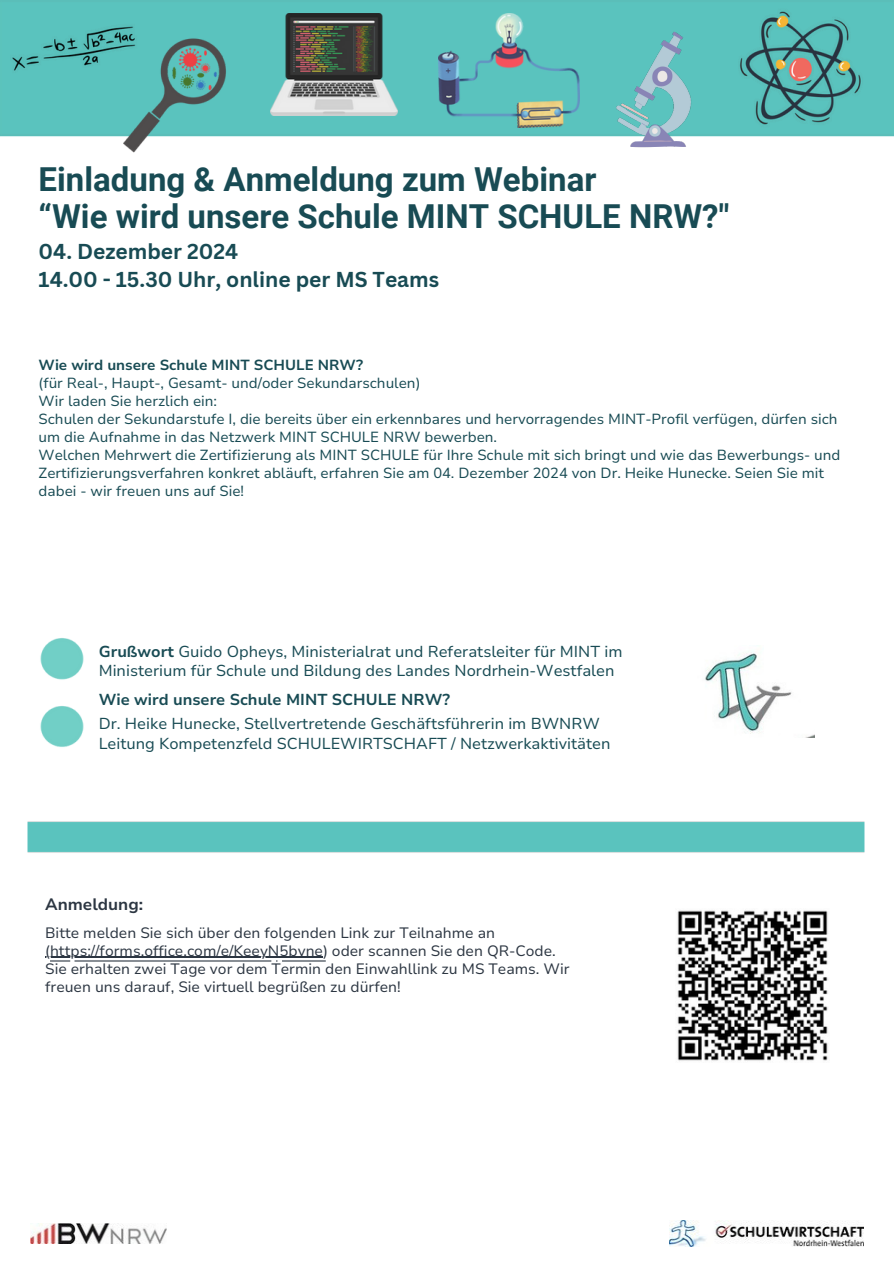
<style>
.page{position:relative;width:894px;height:1264px;background:#fff}
.page>*{position:absolute;margin:0;border:0;box-sizing:border-box;transform-origin:0 0}
.t1{font:700 33px/37.2px "Roboto";color:#184b54}
.t2{font:700 21px/28.2px "Canva Sans";color:#184b54}
.t3{font:700 16.5px "Nunito Sans 10 pt";color:#2c3642}
.t4{font:15.75px/19.2px "Nunito Sans 10 pt";color:#184b54}
.t5{font:15px/18px "Nunito Sans 10 pt";color:#2c3642}
.t6{font:14.55px/18px "Nunito Sans 10 pt";color:#184b54}
.s1{font-weight:700}
</style>
<div class="page">
<img style="left:0;top:0;width:893px;height:137px">
<img style="left:115px;top:31px;width:118px;height:122px">
<img style="left:608px;top:25px;width:90px;height:123px">
<img style="left:270px;top:13px;width:127px;height:103px">
<img style="left:438px;top:13px;width:141px;height:114px">
<img style="left:40px;top:706px;width:44px;height:41px">
<img style="left:705px;top:652px;width:109px;height:85px">
<img style="left:669px;top:1220px;width:193px;height:26px">
<div style="left:27px;top:821px;width:838px;height:32px;background:#5ac3be"></div>
<img style="left:31px;top:1223px;width:136px;height:20px">
<img style="left:40px;top:638px;width:44px;height:42px">
<img style="left:677px;top:910px;width:152px;height:151px">
<svg style="left:50px;top:960px;width:276px;height:1px"></svg>
<hr style="left:45px;top:956px;width:278px;height:2px;background:#2c3642">
<p class="t1" style="left:39px;top:161px;width:692px">Einladung &amp; Anmeldung zum Webinar<br>“Wie wird unsere Schule MINT SCHULE NRW?"</p>
<p class="t2" style="left:39px;top:236px;width:402px">04. Dezember 2024<br>14.00 - 15.30 Uhr, online per MS Teams</p>
<p class="t6" style="left:39px;top:356px;width:803px"><span class="s1">Wie wird unsere Schule MINT SCHULE NRW?<br></span>(für Real-, Haupt-, Gesamt- und/oder Sekundarschulen)<br>Wir laden Sie herzlich ein:<br>Schulen der Sekundarstufe I, die bereits über ein erkennbares und hervorragendes MINT-Profil verfügen, dürfen sich um die Aufnahme in das Netzwerk MINT SCHULE NRW bewerben.<br>Welchen Mehrwert die Zertifizierung als MINT SCHULE für Ihre Schule mit sich bringt und wie das Bewerbungs- und Zertifizierungsverfahren konkret abläuft, erfahren Sie am 04. Dezember 2024 von Dr. Heike Hunecke. Seien Sie mit dabei - wir freuen uns auf Sie!</p>
<h3 class="t4" style="left:99px;top:642px;width:525px"><span class="s1">Grußwort</span> Guido Opheys, Ministerialrat und Referatsleiter für MINT im<br>Ministerium für Schule und Bildung des Landes Nordrhein-Westfalen</h3>
<h3 class="t4" style="left:99px;top:688px;width:502px;line-height:23.7px"><span class="s1">Wie wird unsere Schule MINT SCHULE NRW?<br></span>Dr. Heike Hunecke, Stellvertretende Geschäftsführerin im BWNRW</h3>
<h3 class="t4" style="left:99px;top:734px;width:513px">Leitung Kompetenzfeld SCHULEWIRTSCHAFT / Netzwerkaktivitäten</h3>
<p class="t3" style="left:45px;top:893px;width:99px">Anmeldung:</p>
<p class="t5" style="left:45px;top:923px;width:451px">Bitte melden Sie sich über den folgenden Link zur Teilnahme an</p>
<h2 class="t5" style="left:45px;top:941px;width:526px">(https://forms.office.com/e/KeeyN5bvne) oder scannen Sie den QR-Code.<br>Sie erhalten zwei Tage vor dem Termin den Einwahllink zu MS Teams. Wir freuen uns darauf, Sie virtuell begrüßen zu dürfen!</h2>
</div>
